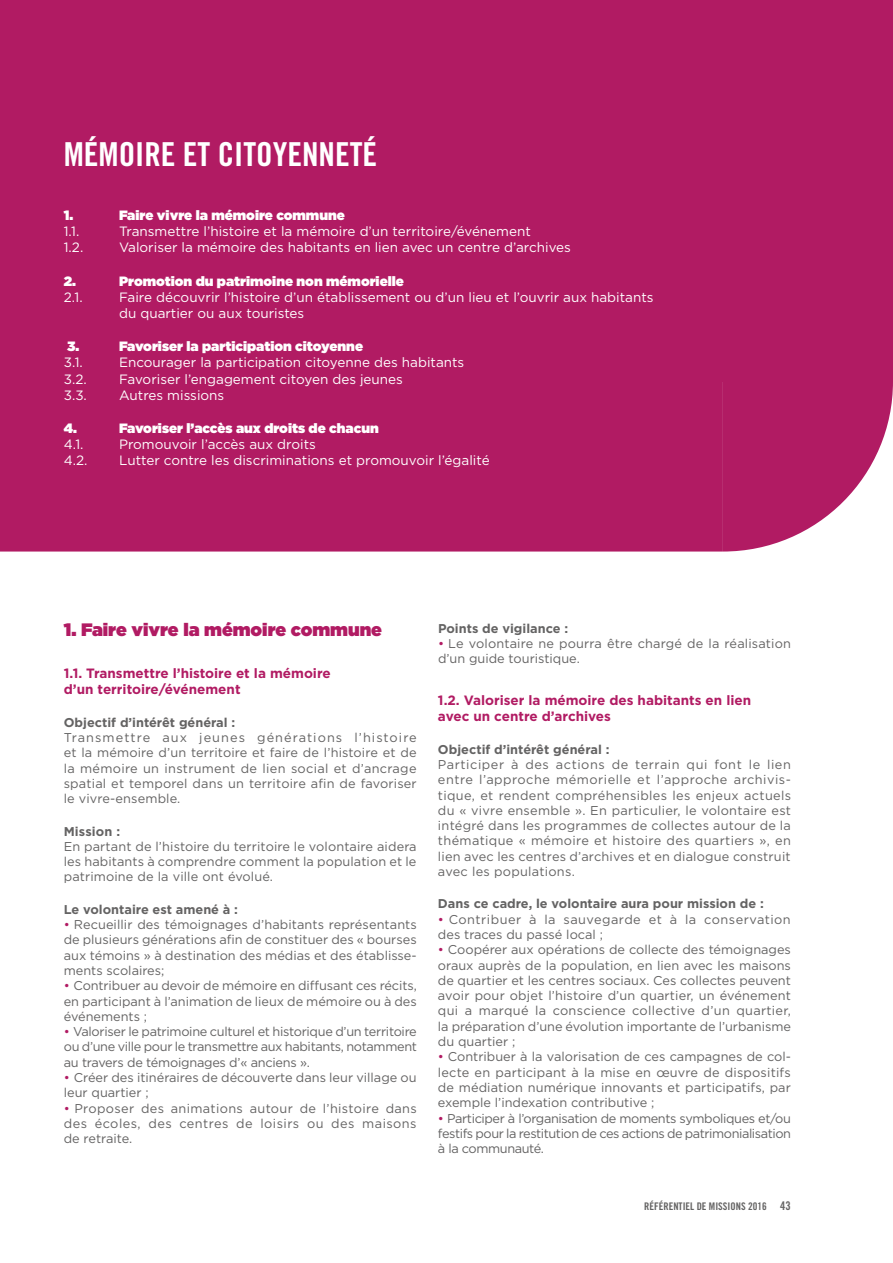
<style>
.page{position:relative;width:893px;height:1263px;background:#fff}
.page>*{position:absolute;margin:0;border:0;box-sizing:border-box;transform-origin:0 0}
.t1{font:33px "Trade Gothic Bold Cond Twenty";color:#fff}
.t2{font:900 18px "Gotham";color:#b11b63}
.t3{font:13.5px/16.2px "Gotham";color:#fff}
.t4{font:900 13.5px "Gotham";color:#fff}
.t5{font:700 13.5px/16.2px "Gotham";color:#b11b63}
.t6{font:12.75px/15.3px "Gotham";color:#646363;text-align:justify}
.t7{font:700 12.75px "Gotham";color:#646363}
.t8{font:12.75px/15.3px "Gotham";letter-spacing:.035em;color:#646363}
.t9{font:10.5px "Trade Gothic Bold Cond Twenty";color:#646363}
.s1{color:#b11b63}
.s2{font-size:12px}
</style>
<div class="page">
<div style="left:0;top:0;width:723px;height:551px;background:#b11b63"></div>
<svg style="left:723px;top:381px;width:170px;height:170px"></svg>
<div style="left:723px;top:0;width:170px;height:381px;background:#b11b63"></div>
<h1 class="t1" style="left:64px;top:134px;width:315px">MÉMOIRE ET CITOYENNETÉ</h1>
<p class="t4" style="left:64px;top:206px;width:11px">1.</p>
<p class="t4" style="left:119px;top:206px;width:227px">Faire vivre la mémoire commune</p>
<p class="t3" style="left:64px;top:223px;width:17px">1.1.</p>
<p class="t3" style="left:119px;top:223px;width:413px">Transmettre l’histoire et la mémoire d’un territoire/événement</p>
<p class="t3" style="left:64px;top:239px;width:21px">1.2.</p>
<p class="t3" style="left:119px;top:239px;width:453px">Valoriser la mémoire des habitants en lien avec un centre d’archives</p>
<p class="t4" style="left:64px;top:271px;width:14px">2.</p>
<p class="t4" style="left:119px;top:271px;width:286px">Promotion du patrimoine non mémorielle</p>
<p class="t3" style="left:64px;top:289px;width:20px">2.1.</p>
<p class="t3" style="left:119px;top:289px;width:536px">Faire découvrir l’histoire d’un établissement ou d’un lieu et l’ouvrir aux habitants du quartier ou aux touristes</p>
<p class="t4" style="left:67px;top:337px;width:14px">3.</p>
<p class="t4" style="left:119px;top:337px;width:246px">Favoriser la participation citoyenne</p>
<p class="t3" style="left:64px;top:354px;width:21px">3.1.</p>
<p class="t3" style="left:119px;top:354px;width:347px">Encourager la participation citoyenne des habitants</p>
<p class="t3" style="left:64px;top:370px;width:24px">3.2.</p>
<p class="t3" style="left:119px;top:370px;width:285px">Favoriser l’engagement citoyen des jeunes</p>
<p class="t3" style="left:64px;top:387px;width:25px">3.3.</p>
<p class="t3" style="left:119px;top:387px;width:107px">Autres missions</p>
<p class="t4" style="left:64px;top:419px;width:15px">4.</p>
<p class="t4" style="left:119px;top:419px;width:261px">Favoriser l’accès aux droits de chacun</p>
<p class="t3" style="left:64px;top:436px;width:21px">4.1.</p>
<p class="t3" style="left:119px;top:436px;width:198px">Promouvoir l’accès aux droits</p>
<p class="t3" style="left:64px;top:452px;width:25px">4.2.</p>
<p class="t3" style="left:119px;top:452px;width:372px">Lutter contre les discriminations et promouvoir l’égalité</p>
<h2 class="t2" style="left:64px;top:617px;width:320px">1. Faire vivre la mémoire commune</h2>
<p class="t5" style="left:64px;top:665px;width:268px">1.1. Transmettre l’histoire et la mémoire d’un territoire/événement</p>
<p class="t7" style="left:64px;top:714px;width:173px">Objectif d’intérêt général :</p>
<p class="t6" style="left:64px;top:729px;width:355px">Transmettre aux jeunes générations l’histoire et la mémoire d’un territoire et faire de l’histoire et de la mémoire un instrument de lien social et d’ancrage spatial et temporel dans un territoire afin de favoriser le vivre-ensemble.</p>
<p class="t7" style="left:64px;top:823px;width:58px">Mission :</p>
<p class="t6" style="left:64px;top:838px;width:354px">En partant de l’histoire du territoire le volontaire aidera les habitants à comprendre comment la population et le patrimoine de la ville ont évolué.</p>
<p class="t7" style="left:64px;top:901px;width:176px">Le volontaire est amené à :</p>
<p class="t6" style="left:64px;top:916px;width:355px"><span class="s1">•</span> Recueillir des témoignages d’habitants représentants de plusieurs générations afin de constituer des « bourses aux témoins » à destination des médias et des établisse&shy;ments scolaires;</p>
<p class="t6" style="left:64px;top:978px;width:355px"><span class="s1">•</span> Contribuer au devoir de mémoire en diffusant ces récits, en participant à l’animation de lieux de mémoire ou à des événements ;</p>
<p class="t6" style="left:64px;top:1024px;width:355px"><span class="s1">•</span> Valoriser le patrimoine culturel et historique d’un territoire ou d’une ville pour le transmettre aux habitants, notamment au travers de témoignages d’« anciens ».</p>
<p class="t6" style="left:64px;top:1069px;width:354px"><span class="s1">•</span> Créer des itinéraires de découverte dans leur village ou leur quartier ;</p>
<p class="t6" style="left:64px;top:1100px;width:354px"><span class="s1">•</span> Proposer des animations autour de l’histoire dans des écoles, des centres de loisirs ou des maisons de retraite.</p>
<p class="t7" style="left:438px;top:620px;width:132px">Points de vigilance :</p>
<p class="t6" style="left:438px;top:636px;width:354px"><span class="s1">•</span> Le volontaire ne pourra être chargé de la réalisation d’un guide touristique.</p>
<p class="t5" style="left:438px;top:692px;width:315px">1.2. Valoriser la mémoire des habitants en lien avec un centre d’archives</p>
<p class="t7" style="left:438px;top:741px;width:173px">Objectif d’intérêt général :</p>
<p class="t6" style="left:438px;top:756px;width:355px">Participer à des actions de terrain qui font le lien entre l’approche mémorielle et l’approche archivis&shy;tique, et rendent compréhensibles les enjeux actuels du « vivre ensemble ». En particulier, le volontaire est intégré dans les programmes de collectes autour de la thématique « mémoire et histoire des quartiers », en lien avec les centres d’archives et en dialogue construit avec les populations.</p>
<p class="t7" style="left:438px;top:896px;width:327px">Dans ce cadre, le volontaire aura pour mission de :</p>
<p class="t8" style="left:438px;top:911px;width:354px"><span class="s1">•</span> Contribuer à la sauvegarde et à la conservation des traces du passé local ;</p>
<p class="t6" style="left:438px;top:942px;width:354px"><span class="s1">•</span> Coopérer aux opérations de collecte des témoignages oraux auprès de la population, en lien avec les maisons de quartier et les centres sociaux. Ces collectes peuvent avoir pour objet l’histoire d’un quartier, un événement qui a marqué la conscience collective d’un quartier, la préparation d’une évolution importante de l’urbanisme du quartier ;</p>
<p class="t6" style="left:438px;top:1049px;width:354px"><span class="s1">•</span> Contribuer à la valorisation de ces campagnes de col&shy;lecte en participant à la mise en œuvre de dispositifs de médiation numérique innovants et participatifs, par exemple l’indexation contributive ;</p>
<p class="t6" style="left:438px;top:1110px;width:355px"><span class="s1">•</span> Participer à l’organisation de moments symboliques et/ou festifs pour la restitution de ces actions de patrimonialisation à la communauté.</p>
<p class="t9" style="left:644px;top:1200px;width:148px">RÉFÉRENTIEL DE MISSIONS 2016 <span class="s2">43</span></p>
</div>
